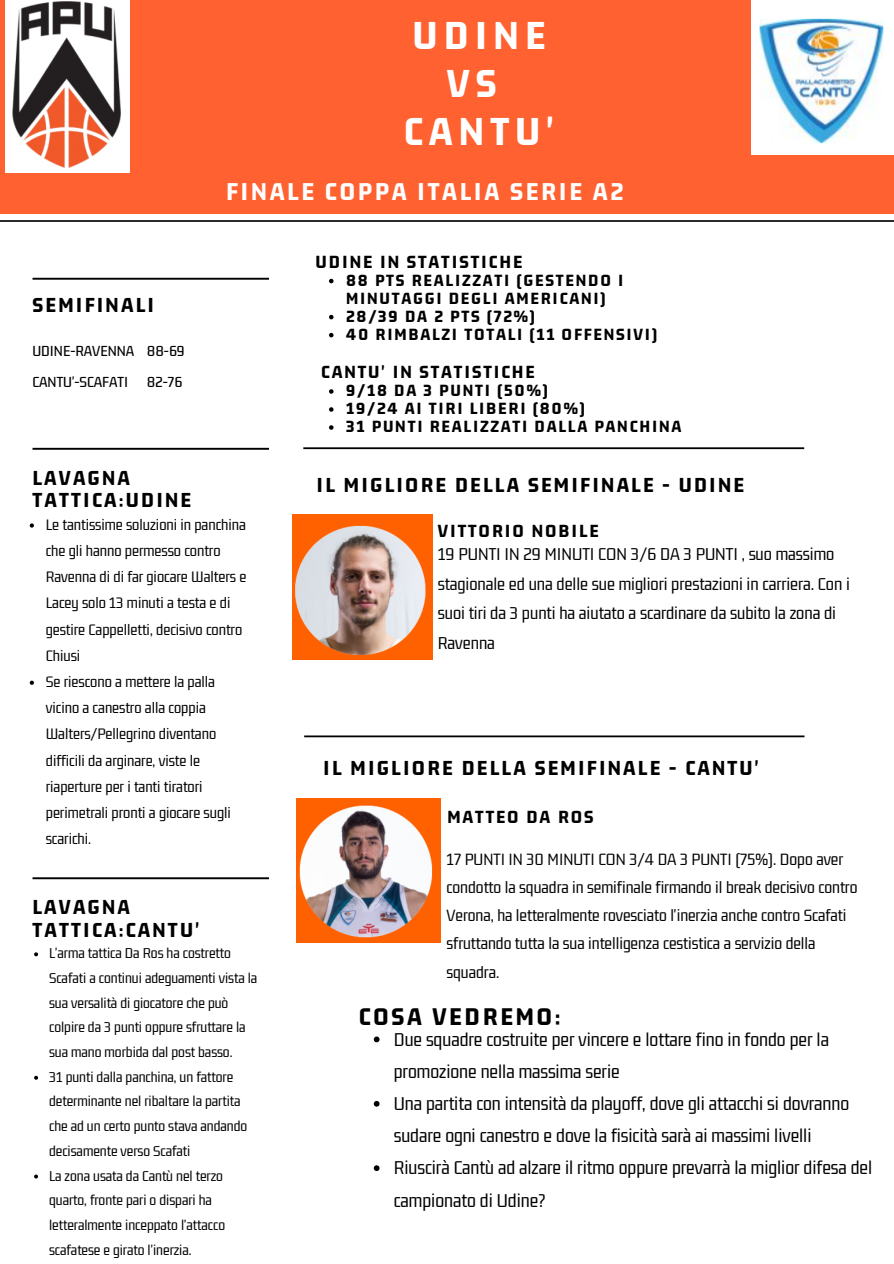
<style>
.page{position:relative;width:894px;height:1264px;background:#fff}
.page>*{position:absolute;margin:0;border:0;box-sizing:border-box;transform-origin:0 0}
.t1{font:800 43.2px "Gemunu Libre";letter-spacing:.14em;color:#fff}
.t2{font:800 27px "Gemunu Libre";letter-spacing:.1em;color:#fff}
.t3{font:800 26.85px "Gemunu Libre";letter-spacing:.1em;color:#000}
.t4{font:800 22.5px/22.5px "Gemunu Libre";letter-spacing:.1em;color:#000}
.t5{font:20.55px/32.1px "Gemunu Libre";color:#000}
.t6{font:800 19.5px "Gemunu Libre";letter-spacing:.1em;color:#000}
.t7{font:19.05px/29.7px "Gemunu Libre";color:#000}
.t8{font:18.15px/28.2px "Gemunu Libre";color:#000}
.t9{font:800 18px/18px "Gemunu Libre";letter-spacing:.1em;color:#000}
.t10{font:16.8px/26.2px "Gemunu Libre";color:#000}
.t11{font:500 16.2px "Gemunu Libre";color:#000}
.t12{font:15.75px/24.8px "Gemunu Libre";color:#000}
</style>
<div class="page">
<div style="left:0;top:0;width:893px;height:214px;background:#ff6130"></div>
<svg style="left:303px;top:447px;width:501px;height:2px"></svg>
<hr style="left:0;top:220px;width:893px;height:2px;background:#2b2b2b">
<svg style="left:32px;top:278px;width:237px;height:2px"></svg>
<svg style="left:32px;top:877px;width:237px;height:2px"></svg>
<svg style="left:32px;top:448px;width:237px;height:2px"></svg>
<svg style="left:304px;top:735px;width:500px;height:2px"></svg>
<img style="left:751px;top:0;width:142px;height:154px">
<img style="left:5px;top:0;width:124px;height:172px">
<img style="left:293px;top:514px;width:139px;height:145px">
<img style="left:296px;top:798px;width:144px;height:144px">
<svg style="left:329px;top:279px;width:4px;height:4px"></svg>
<svg style="left:329px;top:315px;width:4px;height:4px"></svg>
<svg style="left:329px;top:333px;width:4px;height:4px"></svg>
<svg style="left:329px;top:389px;width:4px;height:5px"></svg>
<svg style="left:329px;top:407px;width:4px;height:5px"></svg>
<svg style="left:329px;top:425px;width:4px;height:5px"></svg>
<svg style="left:30px;top:523px;width:4px;height:4px"></svg>
<svg style="left:30px;top:680px;width:4px;height:4px"></svg>
<svg style="left:373px;top:1036px;width:6px;height:6px"></svg>
<svg style="left:373px;top:1100px;width:6px;height:6px"></svg>
<svg style="left:373px;top:1165px;width:6px;height:5px"></svg>
<svg style="left:34px;top:952px;width:4px;height:4px"></svg>
<svg style="left:34px;top:1075px;width:4px;height:4px"></svg>
<svg style="left:34px;top:1174px;width:4px;height:4px"></svg>
<p class="t1" style="left:412px;top:14px;width:134px">UDINE</p>
<p class="t1" style="left:447px;top:62px;width:51px">VS</p>
<p class="t1" style="left:404px;top:109px;width:152px">CANTU'</p>
<p class="t2" style="left:226px;top:177px;width:399px">FINALE COPPA ITALIA SERIE A2</p>
<p class="t4" style="left:32px;top:294px;width:123px">SEMIFINALI</p>
<p class="t11" style="left:32px;top:343px;width:154px">UDINE-RAVENNA 88-69</p>
<p class="t11" style="left:32px;top:373px;width:151px">CANTU'-SCAFATI 82-76</p>
<p class="t4" style="left:32px;top:467px;width:160px">LAVAGNA<br>TATTICA:UDINE</p>
<p class="t10" style="left:46px;top:512px;width:202px">Le tantissime soluzioni in panchina che gli hanno permesso contro<br>Ravenna di di far giocare Walters e<br>Lacey solo 13 minuti a testa e di gestire Cappelletti, decisivo contro<br>Chiusi</p>
<p class="t10" style="left:46px;top:669px;width:186px">Se riescono a mettere la palla vicino a canestro alla coppia<br>Walters/Pellegrino diventano difficili da arginare, viste le riaperture per i tanti tiratori perimetrali pronti a giocare sugli scarichi.</p>
<p class="t4" style="left:32px;top:897px;width:168px">LAVAGNA<br>TATTICA:CANTU'</p>
<p class="t12" style="left:49px;top:941px;width:210px">L'arma tattica Da Ros ha costretto Scafati a continui adeguamenti vista la sua versalità di giocatore che può colpire da 3 punti oppure sfruttare la sua mano morbida dal post basso.</p>
<p class="t12" style="left:49px;top:1064px;width:199px">31 punti dalla panchina, un fattore determinante nel ribaltare la partita che ad un certo punto stava andando decisamente verso Scafati</p>
<p class="t12" style="left:49px;top:1163px;width:177px">La zona usata da Cantù nel terzo quarto, fronte pari o dispari ha letteralmente inceppato l'attacco scafatese e girato l'inerzia.</p>
<p class="t6" style="left:315px;top:251px;width:208px">UDINE IN STATISTICHE</p>
<p class="t9" style="left:346px;top:271px;width:278px">88 PTS REALIZZATI (GESTENDO I<br>MINUTAGGI DEGLI AMERICANI)</p>
<p class="t9" style="left:346px;top:307px;width:190px">28/39 DA 2 PTS (72%)</p>
<p class="t9" style="left:346px;top:326px;width:312px">40 RIMBALZI TOTALI (11 OFFENSIVI)</p>
<p class="t6" style="left:321px;top:362px;width:215px">CANTU' IN STATISTICHE</p>
<p class="t9" style="left:346px;top:382px;width:203px">9/18 DA 3 PUNTI (50%)</p>
<p class="t9" style="left:346px;top:400px;width:240px">19/24 AI TIRI LIBERI (80%)</p>
<p class="t9" style="left:346px;top:418px;width:336px">31 PUNTI REALIZZATI DALLA PANCHINA</p>
<p class="t4" style="left:316px;top:474px;width:429px">IL MIGLIORE DELLA SEMIFINALE - UDINE</p>
<p class="t6" style="left:437px;top:521px;width:162px">VITTORIO NOBILE</p>
<p class="t7" style="left:437px;top:540px;width:413px">19 PUNTI IN 29 MINUTI CON 3/6 DA 3 PUNTI , suo massimo stagionale ed una delle sue migliori prestazioni in carriera. Con i suoi tiri da 3 punti ha aiutato a scardinare da subito la zona di Ravenna</p>
<p class="t4" style="left:323px;top:757px;width:437px">IL MIGLIORE DELLA SEMIFINALE - CANTU'</p>
<p class="t6" style="left:447px;top:806px;width:148px">MATTEO DA ROS</p>
<p class="t8" style="left:446px;top:845px;width:412px">17 PUNTI IN 30 MINUTI CON 3/4 DA 3 PUNTI (75%). Dopo aver condotto la squadra in semifinale firmando il break decisivo contro Verona, ha letteralmente rovesciato l'inerzia anche contro Scafati sfruttando tutta la sua intelligenza cestistica a servizio della squadra.</p>
<p class="t3" style="left:359px;top:1002px;width:203px">COSA VEDREMO:</p>
<p class="t5" style="left:393px;top:1023px;width:436px">Due squadre costruite per vincere e lottare fino in fondo per la promozione nella massima serie</p>
<p class="t5" style="left:393px;top:1088px;width:456px">Una partita con intensità da playoff, dove gli attacchi si dovranno sudare ogni canestro e dove la fisicità sarà ai massimi livelli</p>
<p class="t5" style="left:393px;top:1152px;width:480px">Riuscirà Cantù ad alzare il ritmo oppure prevarrà la miglior difesa del campionato di Udine?</p>
</div>
